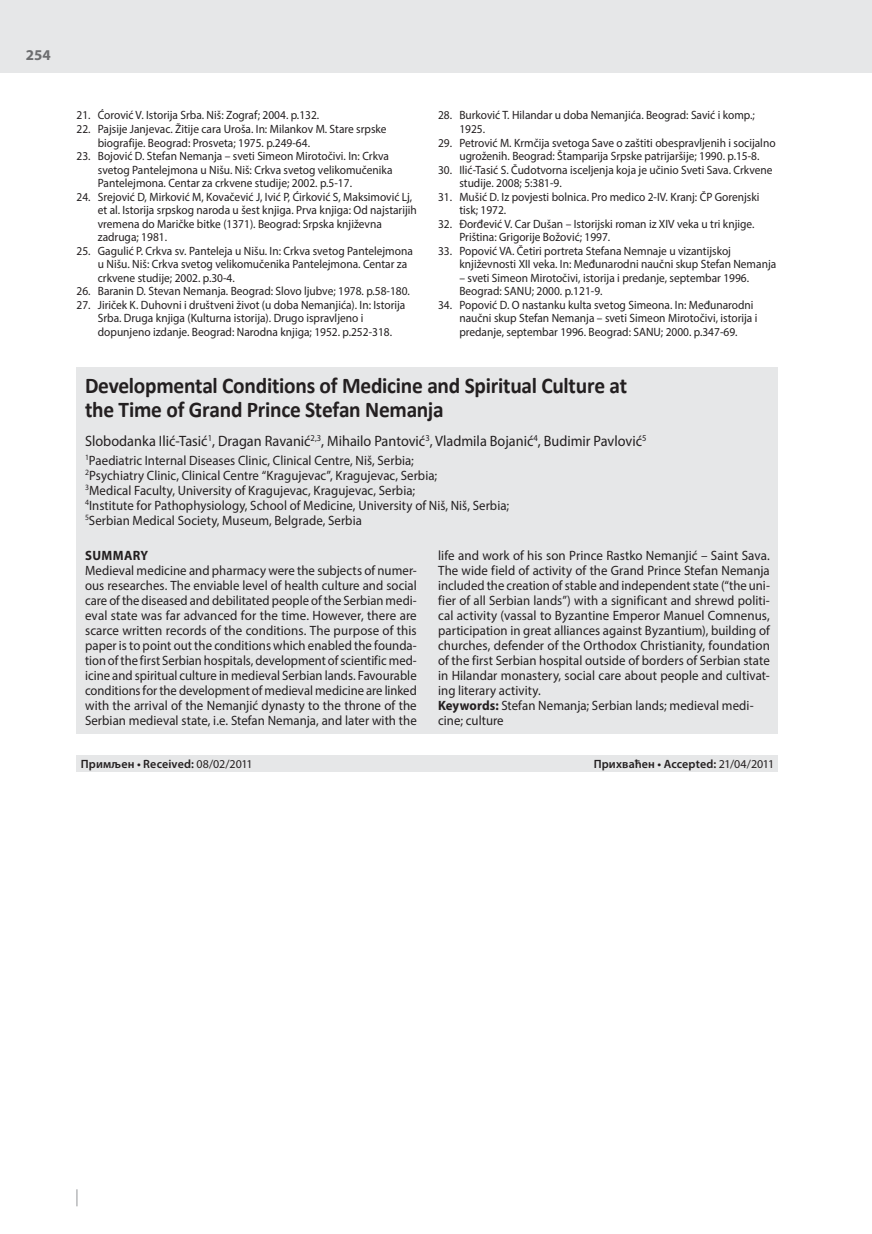
<style>
.page{position:relative;width:872px;height:1234px;background:#fff}
.page>*{position:absolute;margin:0;border:0;box-sizing:border-box;transform-origin:0 0}
.t1{font:700 22.5px/24px "Calibri";letter-spacing:-.01em;color:#231f20;scale:.95 1}
.t2{font:15px "Myriad Pro";color:#231f20;scale:.95 1}
.t3{font:700 15px "Myriad Pro";color:#6d6e70}
.t4{font:13.5px/15px "Myriad Pro";letter-spacing:.005em;color:#231f20;text-align:justify;scale:.95 1}
.t5{font:13.5px/15px "Myriad Pro";letter-spacing:.005em;color:#231f20;scale:.96 1}
.t6{font:700 13.5px "Myriad Pro";letter-spacing:.025em;color:#231f20;scale:.95 1}
.t7{font:12px/13.5px "Myriad Pro";color:#231f20;scale:.95 1}
.t8{font:600 12px "Myriad Pro";letter-spacing:.01em;color:#231f20}
.s1{font-weight:700}
.s2{font-weight:400}
</style>
<div class="page">
<div style="left:0;top:0;width:872px;height:72px;background:#e6e7e8"></div>
<svg style="left:77px;top:1189px;width:1px;height:16px"></svg>
<div style="left:77px;top:542px;width:701px;height:191px;background:#e6e7e8"></div>
<div style="left:77px;top:367px;width:701px;height:175px;background:#e6e7e8"></div>
<div style="left:77px;top:755px;width:701px;height:16px;background:#e6e7e8"></div>
<p class="t3" style="left:26px;top:49px;width:26px">254</p>
<p class="t7" style="left:77px;top:110px;width:257px">21. Ćorović V. Istorija Srba. Niš: Zograf; 2004. p.132.</p>
<p class="t7" style="left:98px;top:123px;width:305px;text-indent:-21px">22. Pajsije Janjevac. Žitije cara Uroša. In: Milankov M. Stare srpske biografije. Beograd: Prosveta; 1975. p.249-64.</p>
<p class="t7" style="left:98px;top:150px;width:312px;text-indent:-21px">23. Bojović D. Stefan Nemanja – sveti Simeon Mirotočivi. In: Crkva svetog Pantelejmona u Nišu. Niš: Crkva svetog velikomučenika<br>Pantelejmona. Centar za crkvene studije; 2002. p.5-17.</p>
<p class="t7" style="left:98px;top:191px;width:337px;text-indent:-21px">24. Srejović D, Mirković M, Kovačević J, Ivić P, Ćirković S, Maksimović Lj, et al. Istorija srpskog naroda u šest knjiga. Prva knjiga: Od najstarijih vremena do Maričke bitke (1371). Beograd: Srpska književna zadruga; 1981.</p>
<p class="t7" style="left:98px;top:245px;width:333px;text-indent:-21px">25. Gagulić P. Crkva sv. Panteleja u Nišu. In: Crkva svetog Pantelejmona u Nišu. Niš: Crkva svetog velikomučenika Pantelejmona. Centar za crkvene studije; 2002. p.30-4.</p>
<p class="t7" style="left:77px;top:285px;width:352px">26. Baranin D. Stevan Nemanja. Beograd: Slovo ljubve; 1978. p.58-180.</p>
<p class="t7" style="left:98px;top:299px;width:325px;text-indent:-21px">27. Jiriček K. Duhovni i društveni život (u doba Nemanjića). In: Istorija<br>Srba. Druga knjiga (Kulturna istorija). Drugo ispravljeno i dopunjeno izdanje. Beograd: Narodna knjiga; 1952. p.252-318.</p>
<p class="t7" style="left:459px;top:110px;width:312px;text-indent:-21px">28. Burković T. Hilandar u doba Nemanjića. Beograd: Savić i komp.;<br>1925.</p>
<p class="t7" style="left:438px;top:137px;width:357px;text-align:center">29. Petrović M. Krmčija svetoga Save o zaštiti obespravljenih i socijalno ugroženih. Beograd: Štamparija Srpske patrijaršije; 1990. p.15-8.</p>
<p class="t7" style="left:459px;top:164px;width:331px;text-indent:-21px">30. Ilić-Tasić S. Čudotvorna isceljenja koja je učinio Sveti Sava. Crkvene studije. 2008; 5:381-9.</p>
<p class="t7" style="left:459px;top:191px;width:317px;text-indent:-21px">31. Mušić D. Iz povjesti bolnica. Pro medico 2-IV. Kranj: ČP Gorenjski tisk; 1972.</p>
<p class="t7" style="left:459px;top:218px;width:312px;text-indent:-21px">32. Đorđević V. Car Dušan – Istorijski roman iz XIV veka u tri knjige.<br>Priština: Grigorije Božović; 1997.</p>
<p class="t7" style="left:459px;top:245px;width:335px;text-indent:-21px">33. Popović VA. Četiri portreta Stefana Nemnaje u vizantijskoj književnosti XII veka. In: Međunarodni naučni skup Stefan Nemanja</p>
<p class="t7" style="left:459px;top:272px;width:306px">– sveti Simeon Mirotočivi, istorija i predanje, septembar 1996.<br>Beograd: SANU; 2000. p.121-9.</p>
<p class="t7" style="left:459px;top:299px;width:315px;text-indent:-21px">34. Popović D. O nastanku kulta svetog Simeona. In: Međunarodni naučni skup Stefan Nemanja – sveti Simeon Mirotočivi, istorija i predanje, septembar 1996. Beograd: SANU; 2000. p.347-69.</p>
<h1 class="t1" style="left:85px;top:373px;width:572px">Developmental Conditions of Medicine and Spiritual Culture at the Time of Grand Prince Stefan Nemanja</h1>
<p class="t2" style="left:85px;top:435px;width:592px">Slobodanka Ilić-Tasić<sup>1</sup>, Dragan Ravanić<sup>2,3</sup>, Mihailo Pantović<sup>3</sup>, Vladmila Bojanić<sup>4</sup>, Budimir Pavlović<sup>5</sup></p>
<p class="t4" style="left:85px;top:454px;width:448px;text-align:left"><sup>1</sup>Paediatric Internal Diseases Clinic, Clinical Centre, Niš, Serbia;<br><sup>2</sup>Psychiatry Clinic, Clinical Centre “Kragujevac”, Kragujevac, Serbia;<br><sup>3</sup>Medical Faculty, University of Kragujevac, Kragujevac, Serbia;<br><sup>4</sup>Institute for Pathophysiology, School of Medicine, University of Niš, Niš, Serbia; <sup>5</sup>Serbian Medical Society, Museum, Belgrade, Serbia</p>
<p class="t6" style="left:85px;top:550px;width:68px">SUMMARY</p>
<p class="t4" style="left:85px;top:564px;width:351px">Medieval medicine and pharmacy were the subjects of numer&shy;ous researches. The enviable level of health culture and social care of the diseased and debilitated people of the Serbian medi&shy;eval state was far advanced for the time. However, there are scarce written records of the conditions. The purpose of this paper is to point out the conditions which enabled the founda&shy;tion of the first Serbian hospitals, development of scientific med&shy;icine and spiritual culture in medieval Serbian lands. Favourable conditions for the development of medieval medicine are linked with the arrival of the Nemanjić dynasty to the throne of the Serbian medieval state, i.e. Stefan Nemanja, and later with the</p>
<p class="t5" style="left:438px;top:549px;width:347px">life and work of his son Prince Rastko Nemanjić – Saint Sava.<br>The wide field of activity of the Grand Prince Stefan Nemanja included the creation of stable and independent state (“the uni&shy;fier of all Serbian lands”) with a significant and shrewd politi&shy;cal activity (vassal to Byzantine Emperor Manuel Comnenus, participation in great alliances against Byzantium), building of churches, defender of the Orthodox Christianity, foundation of the first Serbian hospital outside of borders of Serbian state in Hilandar monastery, social care about people and cultivat&shy;ing literary activity.<br><span class="s1">Keywords:</span> Stefan Nemanja; Serbian lands; medieval medi&shy;cine; culture</p>
<p class="t8" style="left:81px;top:759px;width:173px">Примљен • Received: <span class="s2">08/02/2011</span></p>
<p class="t8" style="left:594px;top:759px;width:182px">Прихваћен • Accepted: <span class="s2">21/04/2011</span></p>
</div>
